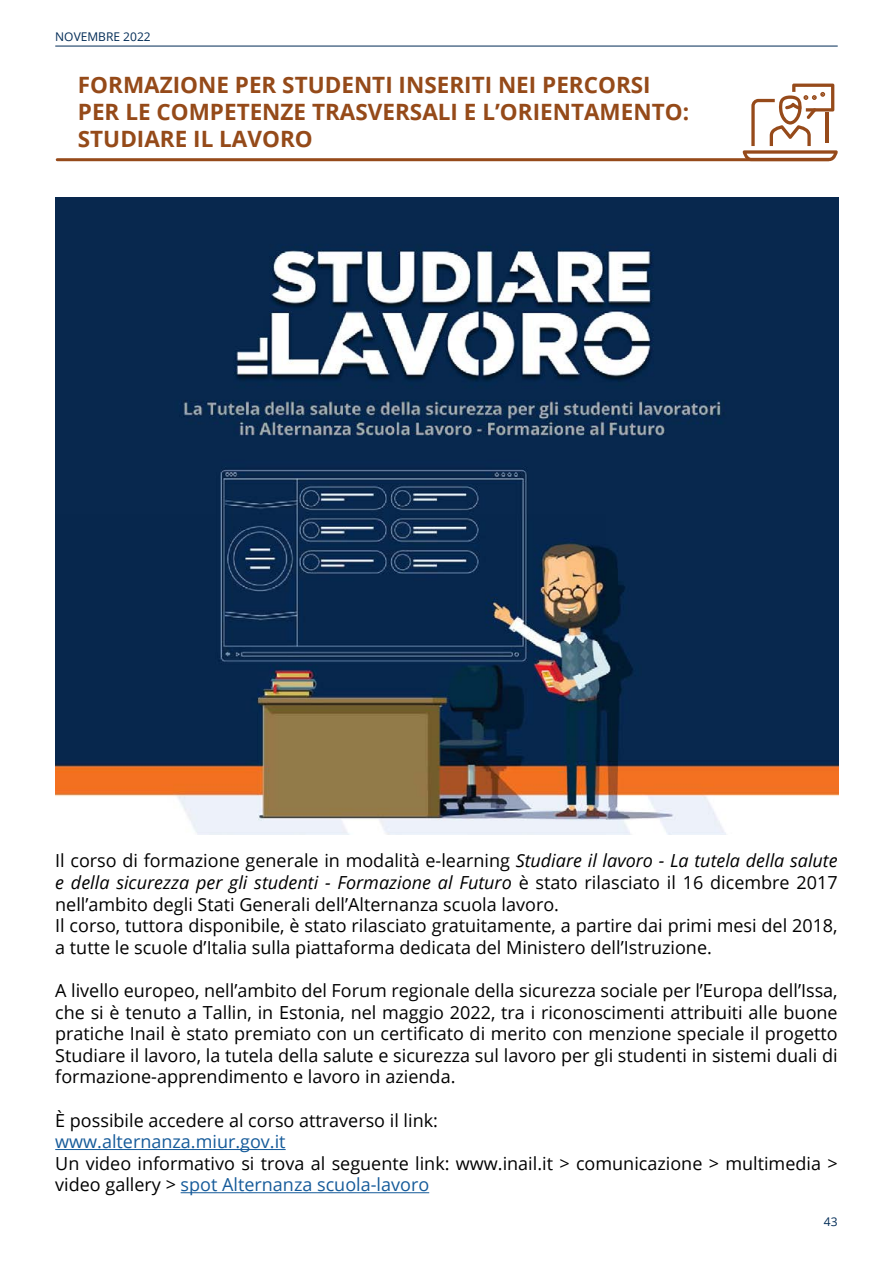
<style>
.page{position:relative;width:893px;height:1263px;background:#fff}
.page>*{position:absolute;margin:0;border:0;box-sizing:border-box;transform-origin:0 0}
.t1{font:700 22.5px/27px "Open Sans";color:#954a19}
.t2{font:18px/21.6px "Open Sans";color:#000}
.t3{font:18px "Open Sans";color:#165b9a}
.t4{font:12px "Open Sans";color:#002b56}
.s1{font-style:italic}
.s2{color:#165b9a}
</style>
<div class="page">
<hr style="left:55px;top:46px;width:783px;height:1px;background:#002b56">
<hr style="left:55px;top:1149px;width:231px;height:1px;background:#165b9a">
<hr style="left:181px;top:1192px;width:248px;height:1px;background:#165b9a">
<hr style="left:57px;top:158px;width:772px;height:3px;background:#964a1a">
<svg style="left:743px;top:84px;width:95px;height:77px"></svg>
<img style="left:55px;top:198px;width:783px;height:637px">
<p class="t4" style="left:55px;top:29px;width:97px">NOVEMBRE 2022</p>
<p class="t1" style="left:78px;top:70px;width:613px">FORMAZIONE PER STUDENTI INSERITI NEI PERCORSI<br>PER LE COMPETENZE TRASVERSALI E L’ORIENTAMENTO:<br>STUDIARE IL LAVORO</p>
<p class="t2" style="left:55px;top:849px;width:784px">Il corso di formazione generale in modalità e-learning <span class="s1">Studiare il lavoro - La tutela della salute e della sicurezza per gli studenti - Formazione al Futuro</span> è stato rilasciato il 16 dicembre 2017 nell’ambito degli Stati Generali dell’Alternanza scuola lavoro.<br>Il corso, tuttora disponibile, è stato rilasciato gratuitamente, a partire dai primi mesi del 2018, a tutte le scuole d’Italia sulla piattaforma dedicata del Ministero dell’Istruzione.</p>
<p class="t2" style="left:55px;top:979px;width:784px;text-align:justify">A livello europeo, nell’ambito del Forum regionale della sicurezza sociale per l’Europa dell’Issa, che si è tenuto a Tallin, in Estonia, nel maggio 2022, tra i riconoscimenti attribuiti alle buone pratiche Inail è stato premiato con un certificato di merito con menzione speciale il progetto Studiare il lavoro, la tutela della salute e sicurezza sul lavoro per gli studenti in sistemi duali di formazione-apprendimento e lavoro in azienda.</p>
<p class="t2" style="left:55px;top:1109px;width:384px">È possibile accedere al corso attraverso il link:</p>
<p class="t3" style="left:55px;top:1129px;width:232px">www.alternanza.miur.gov.it</p>
<p class="t2" style="left:55px;top:1152px;width:784px">Un video informativo si trova al seguente link: www.inail.it &gt; comunicazione &gt; multimedia &gt; video gallery &gt; <span class="s2">spot Alternanza scuola-lavoro</span></p>
<p class="t4" style="left:824px;top:1213px;width:15px">43</p>
</div>
